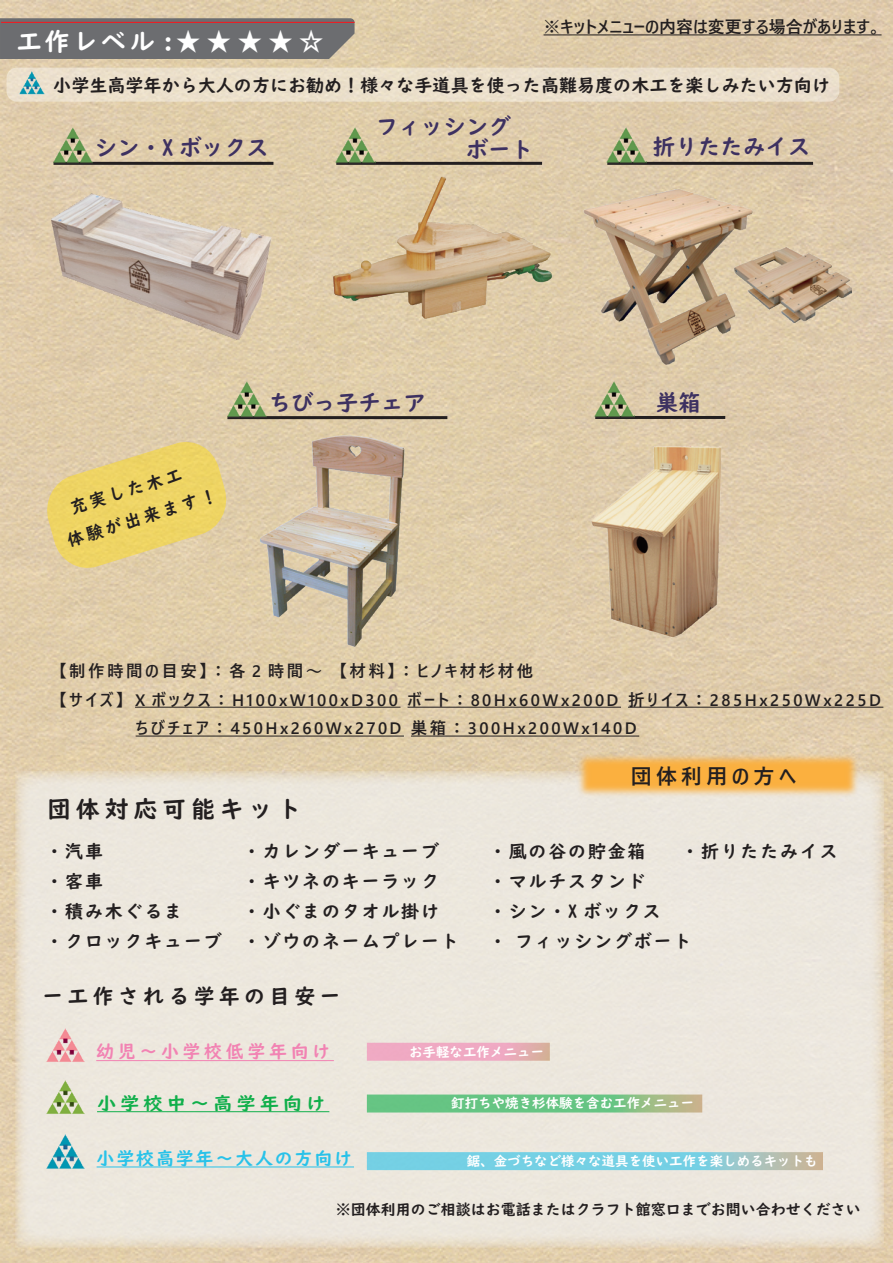
<style>
.page{position:relative;width:893px;height:1263px;background:#fff}
.page>*{position:absolute;margin:0;border:0;box-sizing:border-box;transform-origin:0 0}
.t1{font:25.5px "UD Digi Kyokasho NP B";letter-spacing:.1em;color:#fff}
.t2{font:24px "UD Digi Kyokasho N B";letter-spacing:.2em;color:#231f20}
.t3{font:22.5px "UD Digi Kyokasho N B";color:#3d3161}
.t4{font:21px "UD Digi Kyokasho N B";letter-spacing:.2em;color:#231f20}
.t5{font:700 21px "Yu Gothic UI";letter-spacing:.2em;color:#231f20}
.t6{font:18px/30px "UD Digi Kyokasho N B";letter-spacing:.1em;color:#231f20}
.t7{font:18px "UD Digi Kyokasho N B";color:#231f20}
.t8{font:18px "UD Digi Kyokasho N B";letter-spacing:.1em;color:#29c2e9}
.t9{font:18px "UD Digi Kyokasho N B";letter-spacing:.2em;color:#f283b3}
.t10{font:18px "UD Digi Kyokasho N B";letter-spacing:.2em;color:#11af4b;scale:1.08 1}
.t11{font:17.25px/30.3px "UD Digi Kyokasho N B";color:#231f20;scale:.96 1}
.t12{font:600 16.95px "Yu Gothic UI";color:#231f20}
.t13{font:700 16.5px "Yu Gothic UI";letter-spacing:.15em;color:#231f20}
.t14{font:15px "UD Digi Kyokasho N B";color:#231f20}
.t15{font:13.5px "UD Digi Kyokasho N B";color:#fff}
</style>
<div class="page">
<img style="left:0;top:0;width:893px;height:1263px">
<hr style="left:544px;top:34px;width:337px;height:1px;background:#231f20">
<svg style="left:0;top:18px;width:355px;height:41px;background:#706f71"></svg>
<hr style="left:1px;top:22px;width:354px;height:1px;background:#ee1d23">
<div style="left:15px;top:771px;width:869px;height:476px;background:#ece7dd"></div>
<hr style="left:96px;top:1060px;width:238px;height:1px;background:#f283b3">
<hr style="left:97px;top:1111px;width:232px;height:1px;background:#11af4b">
<hr style="left:97px;top:1166px;width:257px;height:1px;background:#29c2e9">
<img style="left:46px;top:1029px;width:38px;height:33px">
<img style="left:46px;top:1080px;width:38px;height:34px">
<img style="left:46px;top:1135px;width:38px;height:34px">
<img style="left:529px;top:705px;width:364px;height:140px">
<svg style="left:367px;top:1043px;width:183px;height:18px;background:#ebabbd"></svg>
<svg style="left:367px;top:1094px;width:335px;height:18px;background:#79c387"></svg>
<svg style="left:367px;top:1152px;width:456px;height:18px;background:#83ccd9"></svg>
<hr style="left:135px;top:707px;width:265px;height:1px;background:#231f20">
<hr style="left:408px;top:707px;width:213px;height:1px;background:#231f20">
<hr style="left:628px;top:707px;width:255px;height:1px;background:#231f20">
<hr style="left:136px;top:736px;width:268px;height:1px;background:#231f20">
<hr style="left:411px;top:736px;width:228px;height:1px;background:#231f20">
<img style="left:330px;top:173px;width:226px;height:150px">
<img style="left:573px;top:168px;width:190px;height:211px">
<img style="left:735px;top:247px;width:117px;height:76px">
<img style="left:248px;top:419px;width:177px;height:233px">
<img style="left:28px;top:174px;width:259px;height:201px">
<svg style="left:47px;top:442px;width:179px;height:126px;background:#e9d179"></svg>
<hr style="left:54px;top:162px;width:219px;height:3px;background:#231f20">
<img style="left:51px;top:128px;width:41px;height:38px">
<hr style="left:607px;top:162px;width:206px;height:3px;background:#231f20">
<img style="left:605px;top:128px;width:41px;height:38px">
<hr style="left:336px;top:162px;width:206px;height:3px;background:#231f20">
<img style="left:334px;top:128px;width:41px;height:38px">
<img style="left:575px;top:392px;width:187px;height:249px">
<hr style="left:227px;top:416px;width:220px;height:3px;background:#231f20">
<img style="left:225px;top:382px;width:41px;height:38px">
<hr style="left:595px;top:416px;width:130px;height:3px;background:#231f20">
<img style="left:593px;top:382px;width:41px;height:38px">
<div style="left:7px;top:68px;width:832px;height:34px;background:#ebe0cb;border-radius:10px"></div>
<img style="left:19px;top:72px;width:25px;height:23px">
<h1 class="t1" style="left:16px;top:26px;width:309px">工作レベル :★★★★☆</h1>
<p class="t12" style="left:544px;top:17px;width:339px">※キットメニューの内容は変更する場合があります。</p>
<p class="t7" style="left:53px;top:74px;width:778px">小学生高学年から大人の方にお勧め！様々な手道具を使った高難易度の木工を楽しみたい方向け</p>
<h3 class="t3" style="left:376px;top:114px;width:137px">フィッシング</h3>
<h3 class="t3" style="left:95px;top:135px;width:176px">シン・X ボックス</h3>
<h3 class="t3" style="left:653px;top:133px;width:159px">折りたたみイス</h3>
<p class="t11" style="left:54px;top:497px;width:164px;text-indent:12px;rotate:-17deg">充実した木工<br>体験が出来ます！</p>
<h3 class="t3" style="left:269px;top:389px;width:159px">ちびっ子チェア</h3>
<h3 class="t3" style="left:656px;top:389px;width:46px">巣箱</h3>
<p class="t13" style="left:59px;top:661px;width:476px">【制作時間の目安】：各 2 時間～ 【材料】：ヒノキ材杉材他</p>
<p class="t13" style="left:59px;top:690px;width:824px">【サイズ】 X ボックス：H100xW100xD300 ボート：80Hx60Wx200D 折りイス：285Hx250Wx225D</p>
<p class="t13" style="left:136px;top:719px;width:503px">ちびチェア：450Hx260Wx270D 巣箱：300Hx200Wx140D</p>
<p class="t5" style="left:631px;top:764px;width:167px">団体利用の方へ</p>
<h2 class="t2" style="left:47px;top:795px;width:256px">団体対応可能キット</h2>
<p class="t6" style="left:45px;top:836px;width:178px">・汽車<br>・客車<br>・積み木ぐるま<br>・クロックキューブ</p>
<p class="t6" style="left:243px;top:836px;width:217px">・カレンダーキューブ・キツネのキーラック・小ぐまのタオル掛け・ゾウのネームプレート</p>
<p class="t6" style="left:489px;top:836px;width:204px">・風の谷の貯金箱<br>・マルチスタンド<br>・シン・X ボックス<br>・ フィッシングボート</p>
<p class="t6" style="left:681px;top:836px;width:158px">・折りたたみイス</p>
<p class="t4" style="left:42px;top:983px;width:300px">ー工作される学年の目安ー</p>
<p class="t9" style="left:96px;top:1041px;width:235px">幼児～小学校低学年向け</p>
<p class="t10" style="left:97px;top:1092px;width:213px">小学校中～高学年向け</p>
<p class="t8" style="left:97px;top:1147px;width:257px">小学校高学年～大人の方向け</p>
<p class="t15" style="left:409px;top:1044px;width:136px">お手軽な工作メニュー</p>
<p class="t15" style="left:451px;top:1095px;width:244px">釘打ちや焼き杉体験を含む工作メニュー</p>
<p class="t15" style="left:467px;top:1153px;width:353px">鋸、金づちなど様々な道具を使い工作を楽しめるキットも</p>
<p class="t14" style="left:336px;top:1200px;width:526px">※団体利用のご相談はお電話またはクラフト館窓口までお問い合わせください</p>
</div>
